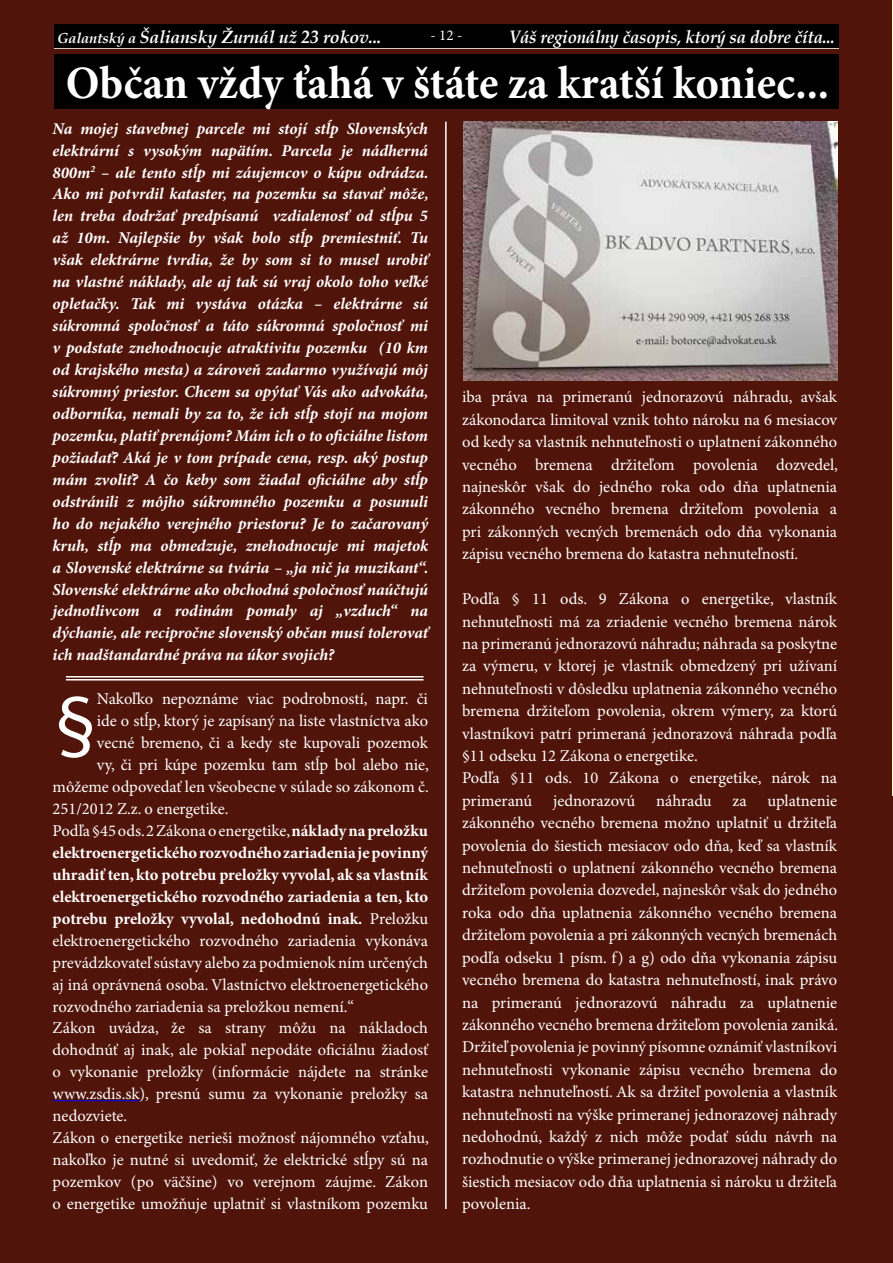
<style>
.page{position:relative;width:893px;height:1263px;background:#51140a}
.page>*{position:absolute;margin:0;border:0;box-sizing:border-box;transform-origin:0 0}
.t1{font:82.5px "Myriad Pro";color:#fff}
.t2{font:700 46.5px "Minion Pro";color:#fff;scale:.95 1}
.t3{font:italic 700 18px "Book Antiqua";letter-spacing:-.01em;color:#fff;scale:.93 1}
.t4{font:italic 700 17.7px "Book Antiqua";letter-spacing:-.01em;color:#fff}
.t5{font:16.5px/22.4px "Minion Pro";color:#fff;text-align:justify}
.t6{font:italic 700 16.5px/21.9px "Minion Pro";letter-spacing:-.005em;color:#fff;text-align:justify}
.t7{font:700 16.5px "Minion Pro";color:#fff}
.t8{font:15px "Minion Pro";color:#fff}
.s1{font-size:14.55px}
.s2{font-weight:700}
.s3{font-weight:400}
</style>
<div class="page">
<hr style="left:892px;top:0;width:1px;height:796px;background:#fffad2">
<div style="left:54px;top:54px;width:785px;height:55px;background:#000"></div>
<hr style="left:53px;top:1100px;width:87px;height:1px;background:#00f">
<img style="left:463px;top:122px;width:375px;height:258px">
<hr style="left:445px;top:122px;width:2px;height:1087px;background:#fff">
<hr style="left:66px;top:676px;width:357px;height:1px;background:#fff">
<hr style="left:66px;top:679px;width:357px;height:1px;background:#fff">
<hr style="left:54px;top:47px;width:785px;height:2px;background:#fff">
<div style="left:54px;top:24px;width:785px;height:24px;background:#000"></div>
<p class="t4" style="left:57px;top:24px;width:326px"><span class="s1">Galantský a</span> Šaliansky Žurnál už 23 rokov...</p>
<p class="t8" style="left:431px;top:26px;width:33px">- 12 -</p>
<p class="t3" style="left:509px;top:24px;width:352px">Váš regionálny časopis, ktorý sa dobre číta...</p>
<h2 class="t2" style="left:66px;top:56px;width:805px">Občan vždy ťahá v štáte za kratší koniec...</h2>
<p class="t6" style="left:53px;top:118px;width:378px">Na mojej stavebnej parcele mi stojí stĺp Slovenských elektrární s vysokým napätím. Parcela je nádherná 800m<sup>2</sup> – ale tento stĺp mi záujemcov o kúpu odrádza.<br>Ako mi potvrdil kataster, na pozemku sa stavať môže, len treba dodržať predpísanú vzdialenosť od stĺpu 5 až 10m. Najlepšie by však bolo stĺp premiestniť. Tu však elektrárne tvrdia, že by som si to musel urobiť na vlastné náklady, ale aj tak sú vraj okolo toho veľké opletačky. Tak mi vystáva otázka – elektrárne sú súkromná spoločnosť a táto súkromná spoločnosť mi v podstate znehodnocuje atraktivitu pozemku (10 km od krajského mesta) a zároveň zadarmo využívajú môj súkromný priestor. Chcem sa opýtať Vás ako advokáta, odborníka, nemali by za to, že ich stĺp stojí na mojom pozemku, platiť prenájom? Mám ich o to oficiálne listom požiadať? Aká je v tom prípade cena, resp. aký postup mám zvoliť? A čo keby som žiadal oficiálne aby stĺp odstránili z môjho súkromného pozemku a posunuli ho do nejakého verejného priestoru? Je to začarovaný kruh, stĺp ma obmedzuje, znehodnocuje mi majetok a Slovenské elektrárne sa tvária – „ja nič ja muzikant“.<br>Slovenské elektrárne ako obchodná spoločnosť naúčtujú jednotlivcom a rodinám pomaly aj „vzduch“ na dýchanie, ale recipročne slovenský občan musí tolerovať ich nadštandardné práva na úkor svojich?</p>
<p class="t5" style="left:97px;top:688px;width:333px">Nakoľko nepoznáme viac podrobností, napr. či</p>
<p class="t5" style="left:97px;top:710px;width:333px">ide o stĺp, ktorý je zapísaný na liste vlastníctva ako</p>
<p class="t5" style="left:97px;top:732px;width:333px">vecné bremeno, či a kedy ste kupovali pozemok</p>
<p class="t5" style="left:97px;top:754px;width:334px">vy, či pri kúpe pozemku tam stĺp bol alebo nie,</p>
<p class="t5" style="left:53px;top:776px;width:378px">môžeme odpovedať len všeobecne v súlade so zákonom č.</p>
<p class="t5" style="left:53px;top:798px;width:177px">251/2012 Z.z. o energetike.</p>
<p class="t5" style="left:53px;top:820px;width:377px">Podľa §45 ods. 2 Zákona o energetike, <span class="s2">náklady na preložku</span></p>
<p class="t7" style="left:53px;top:843px;width:377px">elektroenergetického rozvodného zariadenia je povinný</p>
<p class="t7" style="left:53px;top:865px;width:377px">uhradiť ten, kto potrebu preložky vyvolal, ak sa vlastník</p>
<p class="t7" style="left:53px;top:887px;width:377px">elektroenergetického rozvodného zariadenia a ten, kto</p>
<p class="t7" style="left:53px;top:908px;width:377px">potrebu preložky vyvolal, nedohodnú inak. <span class="s3">Preložku</span></p>
<p class="t5" style="left:53px;top:930px;width:377px">elektroenergetického rozvodného zariadenia vykonáva</p>
<p class="t5" style="left:53px;top:952px;width:377px">prevádzkovateľ sústavy alebo za podmienok ním určených</p>
<p class="t5" style="left:53px;top:974px;width:377px">aj iná oprávnená osoba. Vlastníctvo elektroenergetického</p>
<p class="t5" style="left:53px;top:996px;width:303px">rozvodného zariadenia sa preložkou nemení.“</p>
<p class="t5" style="left:53px;top:1018px;width:377px">Zákon uvádza, že sa strany môžu na nákladoch</p>
<p class="t5" style="left:53px;top:1040px;width:377px">dohodnúť aj inak, ale pokiaľ nepodáte oficiálnu žiadosť</p>
<p class="t5" style="left:53px;top:1061px;width:377px">o vykonanie preložky (informácie nájdete na stránke</p>
<p class="t5" style="left:53px;top:1083px;width:377px">www.zsdis.sk), presnú sumu za vykonanie preložky sa</p>
<p class="t5" style="left:53px;top:1105px;width:76px">nedozviete.</p>
<p class="t5" style="left:53px;top:1127px;width:378px">Zákon o energetike nerieši možnosť nájomného vzťahu,</p>
<p class="t5" style="left:53px;top:1149px;width:377px">nakoľko je nutné si uvedomiť, že elektrické stĺpy sú na</p>
<p class="t5" style="left:53px;top:1171px;width:377px">pozemkov (po väčšine) vo verejnom záujme. Zákon</p>
<p class="t5" style="left:53px;top:1193px;width:377px">o energetike umožňuje uplatniť si vlastníkom pozemku</p>
<p class="t5" style="left:462px;top:387px;width:377px">iba práva na primeranú jednorazovú náhradu, avšak zákonodarca limitoval vznik tohto nároku na 6 mesiacov od kedy sa vlastník nehnuteľnosti o uplatnení zákonného vecného bremena držiteľom povolenia dozvedel, najneskôr však do jedného roka odo dňa uplatnenia zákonného vecného bremena držiteľom povolenia a pri zákonných vecných bremenách odo dňa vykonania zápisu vecného bremena do katastra nehnuteľností.</p>
<p class="t5" style="left:462px;top:588px;width:377px;text-align:left">Podľa § 11 ods. 9 Zákona o energetike, vlastník nehnuteľnosti má za zriadenie vecného bremena nárok na primeranú jednorazovú náhradu; náhrada sa poskytne za výmeru, v ktorej je vlastník obmedzený pri užívaní nehnuteľnosti v dôsledku uplatnenia zákonného vecného bremena držiteľom povolenia, okrem výmery, za ktorú vlastníkovi patrí primeraná jednorazová náhrada podľa §11 odseku 12 Zákona o energetike.<br>Podľa §11 ods. 10 Zákona o energetike, nárok na primeranú</p>
<h1 class="t1" style="left:54px;top:680px;width:44px">§</h1>
<p class="t5" style="left:462px;top:790px;width:377px;text-indent:305px">uplatnenie zákonného vecného bremena možno uplatniť u držiteľa povolenia do šiestich mesiacov odo dňa, keď sa vlastník nehnuteľnosti o uplatnení zákonného vecného bremena držiteľom povolenia dozvedel, najneskôr však do jedného roka odo dňa uplatnenia zákonného vecného bremena držiteľom povolenia a pri zákonných vecných bremenách podľa odseku 1 písm. f) a g) odo dňa vykonania zápisu vecného bremena do katastra nehnuteľností, inak právo na primeranú jednorazovú náhradu za uplatnenie zákonného vecného bremena držiteľom povolenia zaniká.<br>Držiteľ povolenia je povinný písomne oznámiť vlastníkovi nehnuteľnosti vykonanie zápisu vecného bremena do katastra nehnuteľností. Ak sa držiteľ povolenia a vlastník nehnuteľnosti na výške primeranej jednorazovej náhrady nedohodnú, každý z nich môže podať súdu návrh na rozhodnutie o výške primeranej jednorazovej náhrady do šiestich mesiacov odo dňa uplatnenia si nároku u držiteľa povolenia.</p>
<p class="t5" style="left:553px;top:790px;width:84px">jednorazovú</p>
<p class="t5" style="left:656px;top:790px;width:57px">náhradu</p>
<p class="t5" style="left:732px;top:790px;width:16px">za</p>
</div>
